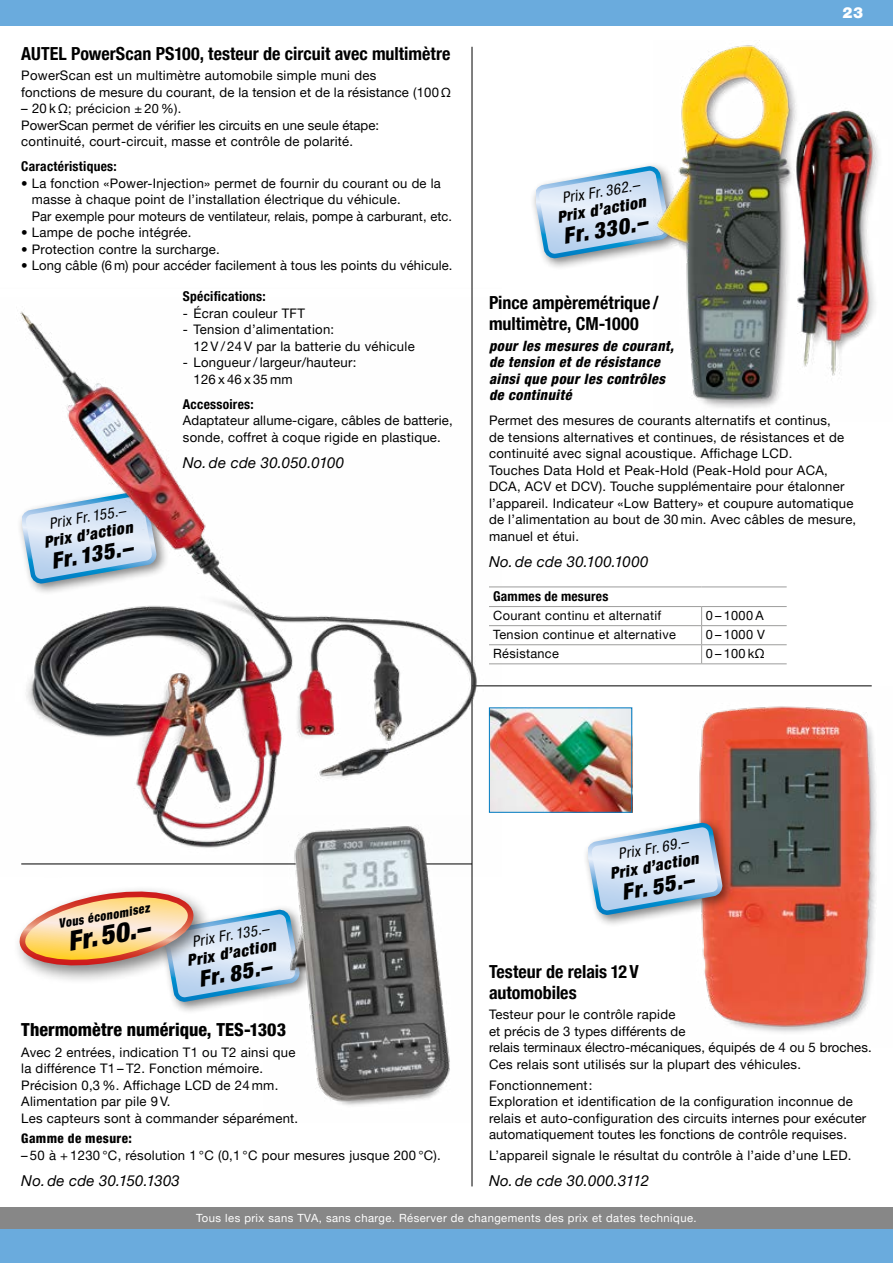
<style>
.page{position:relative;width:893px;height:1263px;background:#fff}
.page>*{position:absolute;margin:0;border:0;box-sizing:border-box;transform-origin:0 0}
.t1{font:italic 900 condensed 27px "Helvetica Neue LT Pro";color:#000}
.t2{font:italic 900 condensed 22.05px "Helvetica Neue LT Pro";color:#000}
.t3{font:700 condensed 18px/21px "Helvetica Neue LT Pro";color:#000}
.t4{font:800 condensed 18px "Helvetica Neue LT Pro";color:#000}
.t5{font:italic 900 condensed 15.75px "Helvetica Neue LT Pro";color:#000}
.t6{font:italic 15px "Helvetica Neue LT Pro";letter-spacing:.015em;color:#000}
.t7{font:italic condensed 15px "Helvetica Neue LT Pro";color:#000}
.t8{font:900 15px "Helvetica Neue LT Pro";color:#fff}
.t9{font:italic 800 condensed 14.25px/16.5px "Helvetica Neue LT Pro";letter-spacing:.03em;color:#000}
.t10{font:700 condensed 13.5px "Helvetica Neue LT Pro";letter-spacing:.02em;color:#000}
.t11{font:13.2px/16.5px "Helvetica Neue LT Pro";letter-spacing:.02em;color:#000}
.t12{font:13.2px/16.5px "Helvetica Neue LT Pro";color:#000}
.t13{font:800 condensed 13.2px "Helvetica Neue LT Pro";letter-spacing:.03em;color:#000}
.t14{font:12.75px "Helvetica Neue LT Pro";letter-spacing:.025em;color:#000}
.t15{font:italic 900 condensed 12.75px "Helvetica Neue LT Pro";color:#000;scale:.92 1}
.t16{font:11.25px "Helvetica Neue LT Pro";letter-spacing:.04em;color:#fff}
.s1{font-size:12.75px}
.s2{font-size:13.2px}
</style>
<div class="page">
<div style="left:0;top:1208px;width:893px;height:21px;background:#878787"></div>
<div style="left:0;top:1229px;width:893px;height:34px;background:#6aabdd"></div>
<div style="left:0;top:0;width:893px;height:26px;background:#6aabdd"></div>
<hr style="left:472px;top:47px;width:1px;height:1139px;background:#000">
<hr style="left:472px;top:685px;width:400px;height:1px;background:#000">
<div style="left:159px;top:904px;width:153px;height:110px;background:#000;opacity:.5"></div>
<img style="left:263px;top:878px;width:187px;height:228px">
<img style="left:20px;top:287px;width:482px;height:591px">
<img style="left:680px;top:686px;width:197px;height:347px">
<img style="left:491px;top:709px;width:139px;height:102px">
<div style="left:489px;top:707px;width:143px;height:106px;border:1px solid #007cc3"></div>
<div style="left:582px;top:817px;width:153px;height:110px;background:#000;opacity:.5"></div>
<svg style="left:589px;top:822px;width:134px;height:93px;background:#c3d0e1"></svg>
<div style="left:529px;top:161px;width:153px;height:110px;background:#000;opacity:.5"></div>
<svg style="left:536px;top:166px;width:117px;height:93px;background:#c5dbee"></svg>
<img style="left:653px;top:45px;width:225px;height:363px">
<hr style="left:489px;top:586px;width:213px;height:1px;background:#9d9d9c">
<hr style="left:702px;top:586px;width:85px;height:1px;background:#9d9d9c">
<hr style="left:489px;top:606px;width:213px;height:1px;background:#9d9d9c">
<hr style="left:702px;top:606px;width:85px;height:1px;background:#9d9d9c">
<hr style="left:489px;top:625px;width:213px;height:1px;background:#9d9d9c">
<hr style="left:702px;top:625px;width:85px;height:1px;background:#9d9d9c">
<hr style="left:489px;top:644px;width:213px;height:1px;background:#9d9d9c">
<hr style="left:702px;top:644px;width:85px;height:1px;background:#9d9d9c">
<svg style="left:701px;top:607px;width:1px;height:56px"></svg>
<hr style="left:489px;top:663px;width:213px;height:1px;background:#9d9d9c">
<hr style="left:702px;top:663px;width:85px;height:1px;background:#9d9d9c">
<svg style="left:20px;top:889px;width:280px;height:113px"></svg>
<h3 class="t3" style="left:21px;top:43px;width:431px">AUTEL PowerScan PS100, testeur de circuit avec multimètre</h3>
<p class="t11" style="left:21px;top:67px;width:431px">PowerScan est un multimètre automobile simple muni des<br>fonctions de mesure du courant, de la tension et de la résistance (100 <span class="s1">Ω</span></p>
<p class="t14" style="left:21px;top:101px;width:162px"><span class="s2">– 20 k</span> Ω; précicion ± 20 %).</p>
<p class="t12" style="left:21px;top:117px;width:359px">PowerScan permet de vérifier les circuits en une seule étape: continuité, court-circuit, masse et contrôle de polarité.</p>
<p class="t10" style="left:21px;top:159px;width:97px">Caractéristiques:</p>
<p class="t11" style="left:32px;top:175px;width:422px;text-indent:-11px">• La fonction «Power-Injection» permet de fournir du courant ou de la masse à chaque point de l’installation électrique du véhicule.<br>Par exemple pour moteurs de ventilateur, relais, pompe à carburant, etc.</p>
<p class="t11" style="left:21px;top:224px;width:172px">• Lampe de poche intégrée.</p>
<p class="t11" style="left:21px;top:241px;width:200px">• Protection contre la surcharge.</p>
<p class="t11" style="left:21px;top:257px;width:433px">• Long câble (6 m) pour accéder facilement à tous les points du véhicule.</p>
<p class="t10" style="left:183px;top:288px;width:84px">Spécifications:</p>
<p class="t11" style="left:183px;top:305px;width:124px">- Écran couleur TFT</p>
<p class="t11" style="left:193px;top:321px;width:223px;text-indent:-11px">- Tension d’alimentation:<br>12 V / 24 V par la batterie du véhicule</p>
<p class="t11" style="left:193px;top:354px;width:164px;text-indent:-11px">- Longueur/largeur/hauteur:<br>126x46x35mm</p>
<p class="t10" style="left:183px;top:396px;width:72px">Accessoires:</p>
<p class="t11" style="left:183px;top:412px;width:271px">Adaptateur allume-cigare, câbles de batterie, sonde, coffret à coque rigide en plastique.</p>
<p class="t6" style="left:183px;top:454px;width:163px">No.de cde 30.050.0100</p>
<p class="t7" style="left:48px;top:515px;width:79px;rotate:-10deg">Prix Fr. 155.–</p>
<p class="t5" style="left:43px;top:533px;width:91px;rotate:-10deg">Prix d’action</p>
<h2 class="t2" style="left:49px;top:549px;width:84px;rotate:-10deg">Fr. 135.–</h2>
<p class="t7" style="left:561px;top:190px;width:80px;rotate:-10deg">Prix Fr. 362.–</p>
<p class="t5" style="left:556px;top:208px;width:91px;rotate:-10deg">Prix d’action</p>
<h2 class="t2" style="left:561px;top:224px;width:87px;rotate:-10deg">Fr. 330.–</h2>
<p class="t8" style="left:842px;top:4px;width:22px">23</p>
<h3 class="t3" style="left:489px;top:292px;width:171px">Pince ampèremétrique / multimètre, CM-1000</h3>
<p class="t9" style="left:489px;top:337px;width:186px">pour les mesures de courant, de tension et de résistance ainsi que pour les contrôles de continuité</p>
<p class="t11" style="left:489px;top:412px;width:369px">Permet des mesures de courants alternatifs et continus,<br>de tensions alternatives et continues, de résistances et de continuité avec signal acoustique. Affichage LCD.<br>Touches Data Hold et Peak-Hold (Peak-Hold pour ACA, DCA, ACV et DCV). Touche supplémentaire pour étalonner l’appareil. Indicateur «Low Battery» et coupure automatique de l’alimentation au bout de 30 min. Avec câbles de mesure, manuel et étui.</p>
<p class="t6" style="left:489px;top:553px;width:161px">No.de cde 30.100.1000</p>
<p class="t10" style="left:493px;top:588px;width:117px">Gammes de mesures</p>
<p class="t14" style="left:493px;top:608px;width:170px">Courant continu et alternatif</p>
<p class="t14" style="left:706px;top:608px;width:59px">0–1000A</p>
<p class="t14" style="left:493px;top:627px;width:184px">Tension continue et alternative</p>
<p class="t14" style="left:706px;top:627px;width:61px">0 – 1000 V</p>
<p class="t14" style="left:493px;top:646px;width:67px">Résistance</p>
<p class="t14" style="left:706px;top:646px;width:60px">0 – 100 kΩ</p>
<p class="t15" style="left:58px;top:916px;width:101px;rotate:-10deg">Vous économisez</p>
<h1 class="t1" style="left:65px;top:925px;width:84px;rotate:-10deg">Fr. 50.–</h1>
<p class="t7" style="left:191px;top:933px;width:79px;rotate:-10deg">Prix Fr. 135.–</p>
<p class="t5" style="left:186px;top:951px;width:91px;rotate:-10deg">Prix d’action</p>
<h2 class="t2" style="left:197px;top:966px;width:75px;rotate:-10deg">Fr. 85.–</h2>
<h3 class="t4" style="left:21px;top:1018px;width:266px">Thermomètre numérique, TES-1303</h3>
<p class="t11" style="left:21px;top:1043px;width:278px">Avec 2 entrées, indication T1 ou T2 ainsi que la différence T1 – T2. Fonction mémoire.<br>Précision 0,3%. Affichage LCD de 24 mm.<br>Alimentation par pile 9 V.<br>Les capteurs sont à commander séparément.</p>
<p class="t13" style="left:21px;top:1131px;width:112px">Gamme de mesure:</p>
<p class="t11" style="left:21px;top:1147px;width:421px">– 50 à + 1230 °C, résolution 1 °C (0,1 °C pour mesures jusque 200 °C).</p>
<p class="t6" style="left:21px;top:1172px;width:160px">No.de cde 30.150.1303</p>
<p class="t7" style="left:617px;top:845px;width:72px;rotate:-10deg">Prix Fr. 69.–</p>
<p class="t5" style="left:608px;top:864px;width:91px;rotate:-10deg">Prix d’action</p>
<h2 class="t2" style="left:620px;top:879px;width:74px;rotate:-10deg">Fr. 55.–</h2>
<h3 class="t3" style="left:489px;top:961px;width:151px">Testeur de relais 12V automobiles</h3>
<p class="t11" style="left:489px;top:1006px;width:384px">Testeur pour le contrôle rapide<br>et précis de 3 types différents de<br>relais terminaux électro-mécaniques, équipés de 4 ou 5 broches.<br>Ces relais sont utilisés sur la plupart des véhicules.</p>
<p class="t11" style="left:489px;top:1076px;width:379px">Fonctionnement:<br>Exploration et identification de la configuration inconnue de relais et auto-configuration des circuits internes pour exécuter automatiquement toutes les fonctions de contrôle requises.</p>
<p class="t11" style="left:489px;top:1147px;width:364px">L’appareil signale le résultat du contrôle à l’aide d’une LED.</p>
<p class="t6" style="left:489px;top:1172px;width:162px">No.de cde 30.000.3112</p>
<p class="t16" style="left:196px;top:1211px;width:502px">Tous les prix sans TVA, sans charge. Réserver de changements des prix et dates technique.</p>
</div>
